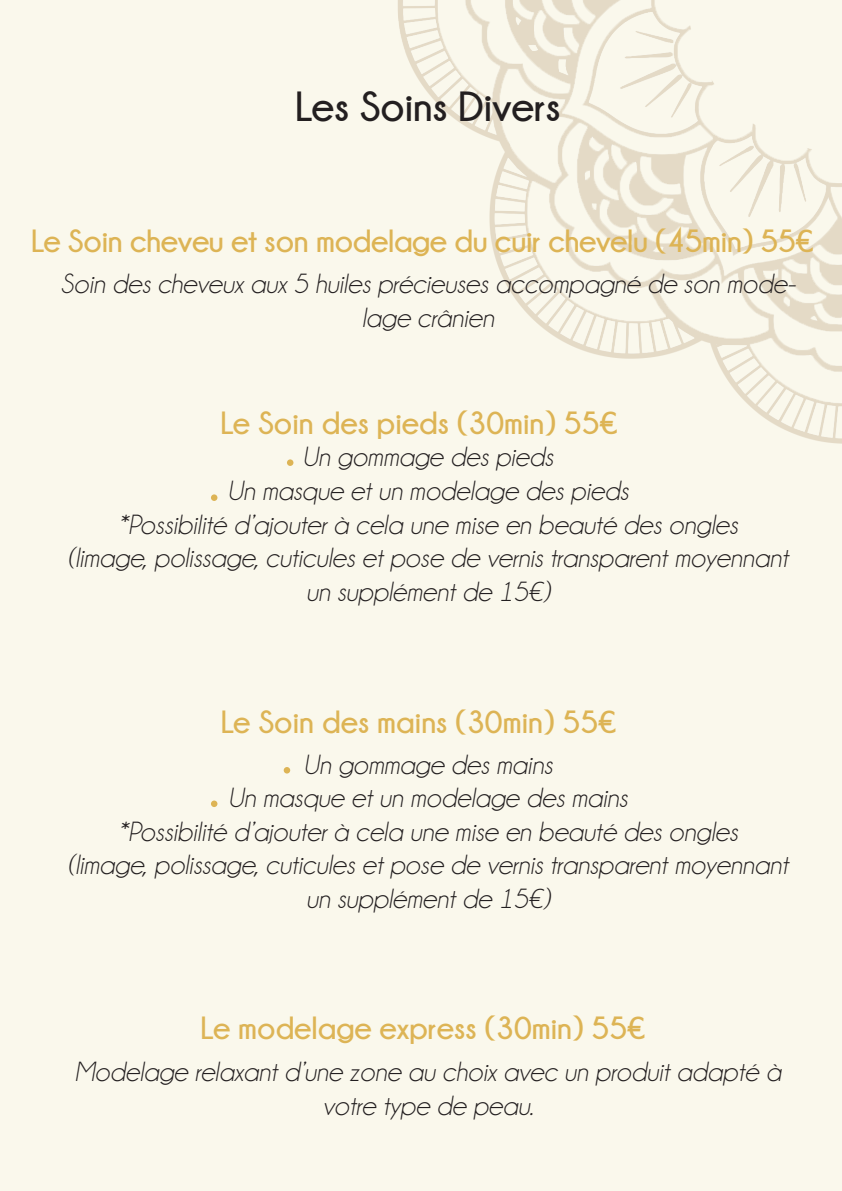
<style>
.page{position:relative;width:842px;height:1191px;background:#faf8ec}
.page>*{position:absolute;margin:0;border:0;box-sizing:border-box;transform-origin:0 0}
.t1{font:700 42px "Champagne&Limousines";color:#231f20}
.t2{font:700 32px "Champagne&Limousines";color:#ddb455}
.t3{font:italic 28px/33.6px "Champagne&Limousines";color:#231f20;text-align:center}
</style>
<div class="page">
<img style="left:398px;top:0;width:443px;height:444px">
<div style="left:211px;top:494px;width:6px;height:7px;background:#ddb455;border-radius:50%"></div>
<div style="left:287px;top:459px;width:6px;height:7px;background:#ddb455;border-radius:50%"></div>
<svg style="left:284px;top:767px;width:6px;height:6px"></svg>
<div style="left:211px;top:800px;width:6px;height:7px;background:#ddb455;border-radius:50%"></div>
<h1 class="t1" style="left:295px;top:83px;width:267px">Les Soins Divers</h1>
<p class="t2" style="left:31px;top:224px;width:783px">Le Soin cheveu et son modelage du cuir chevelu (45min) 55€</p>
<p class="t3" style="left:61px;top:267px;width:737px">Soin des cheveux aux 5 huiles précieuses accompagné de son mode&shy;lage crânien</p>
<p class="t2" style="left:220px;top:405px;width:398px">Le Soin des pieds (30min) 55€</p>
<p class="t3" style="left:68px;top:440px;width:722px">Un gommage des pieds<br>Un masque et un modelage des pieds<br>*Possibilité d’ajouter à cela une mise en beauté des ongles<br>(limage, polissage, cuticules et pose de vernis transparent moyennant un supplément de 15€)</p>
<p class="t2" style="left:221px;top:704px;width:397px">Le Soin des mains (30min) 55€</p>
<p class="t3" style="left:68px;top:747px;width:722px">Un gommage des mains<br>Un masque et un modelage des mains<br>*Possibilité d’ajouter à cela une mise en beauté des ongles<br>(limage, polissage, cuticules et pose de vernis transparent moyennant un supplément de 15€)</p>
<p class="t2" style="left:201px;top:1010px;width:446px">Le modelage express (30min) 55€</p>
<p class="t3" style="left:75px;top:1055px;width:708px">Modelage relaxant d’une zone au choix avec un produit adapté à votre type de peau.</p>
</div>
